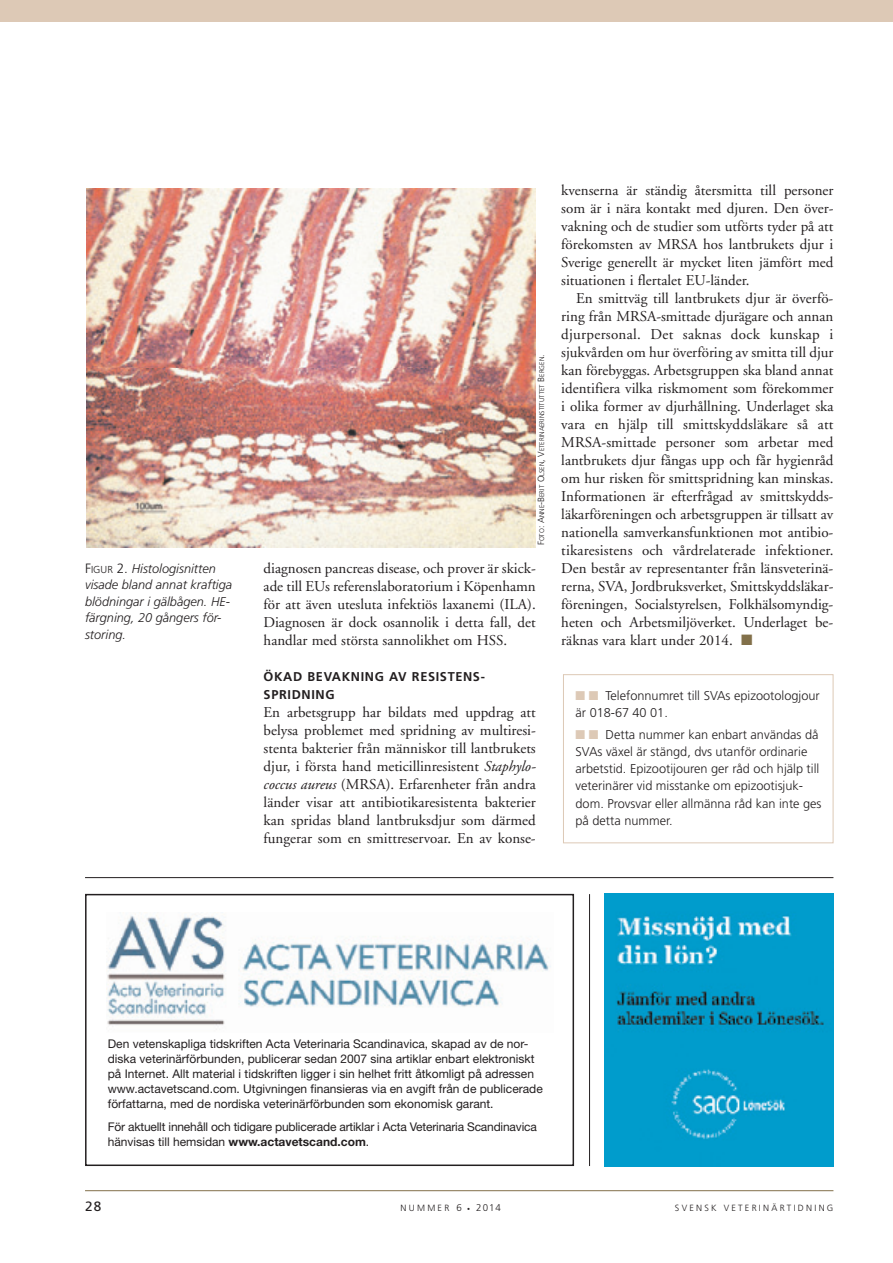
<style>
.page{position:relative;width:893px;height:1263px;background:#fff}
.page>*{position:absolute;margin:0;border:0;box-sizing:border-box;transform-origin:0 0}
.t1{font:15px/18px "Adobe Garamond";color:#231f20;text-align:justify}
.t2{font:13.5px "Frutiger";color:#231f20}
.t3{font:300 12.75px/17.2px "Frutiger";color:#231f20}
.t4{font:italic 300 12.75px/16.5px "Frutiger";color:#231f20}
.t5{font:700 12.75px/18px "Frutiger";letter-spacing:.05em;color:#231f20}
.t6{font:12px/15px "Helvetica Neue";color:#231f20}
.t7{font:300 9px "Frutiger";letter-spacing:.25em;color:#231f20}
.t8{font:300 6.75px "Frutiger";color:#231f20}
.s1{font-style:normal;font-size:13.5px}
.s2{font-style:normal;font-size:10.2px}
.s3{font-size:9px}
.s4{font-style:italic}
.s5{color:#82704a}
.s6{color:#ddc9b6}
.s7{font-weight:700}
.s8{font-size:9.75px}
.s9{font-size:6px}
</style>
<div class="page">
<hr style="left:85px;top:1190px;width:748px;height:1px;background:#82704a">
<div style="left:0;top:0;width:893px;height:21px;background:#ddc9b6"></div>
<img style="left:86px;top:189px;width:450px;height:358px">
<div style="left:563px;top:674px;width:270px;height:169px;border:1px solid #ddc9b6"></div>
<hr style="left:85px;top:877px;width:748px;height:1px;background:#231f20">
<div style="left:604px;top:894px;width:230px;height:7px;background:#009ccc"></div>
<div style="left:604px;top:1159px;width:230px;height:7px;background:#009ccc"></div>
<img style="left:604px;top:901px;width:230px;height:258px">
<hr style="left:589px;top:894px;width:1px;height:272px;background:#231f20">
<div style="left:85px;top:894px;width:489px;height:272px;border:2px solid #231f20"></div>
<img style="left:106px;top:912px;width:445px;height:113px">
<p class="t4" style="left:85px;top:561px;width:149px"><span class="s1">F</span><span class="s2">IGUR</span> <span class="s1">2.</span> Histologisnitten visade bland annat kraftiga blödningar i gälbågen. HE&shy;färgning, 20 gångers för&shy;storing.</p>
<p class="t8" style="left:539px;top:545px;width:193px;rotate:-90deg"><span class="s3">F</span>OTO<span class="s3">: A</span>NNE<span class="s3">-B</span>ERIT <span class="s3">O</span>LSEN<span class="s3">, V</span>ETERINAERINSTITUTTET <span class="s3">B</span>ERGEN<span class="s3">.</span></p>
<p class="t1" style="left:264px;top:560px;width:274px">diagnosen pancreas disease, och prover är skick&shy;ade till EUs referenslaboratorium i Köpenhamn för att även utesluta infektiös laxanemi (ILA).<br>Diagnosen är dock osannolik i detta fall, det handlar med största sannolikhet om HSS.</p>
<p class="t5" style="left:264px;top:668px;width:223px">ÖKAD BEVAKNING AV RESISTENS-<br>SPRIDNING</p>
<p class="t1" style="left:264px;top:704px;width:274px">En arbetsgrupp har bildats med uppdrag att belysa problemet med spridning av multiresi&shy;stenta bakterier från människor till lantbrukets djur, i första hand meticillinresistent <span class="s4">Staphylo&shy;coccus aureus</span> (MRSA). Erfarenheter från andra länder visar att antibiotikaresistenta bakterier kan spridas bland lantbruksdjur som därmed fungerar som en smittreservoar. En av konse-</p>
<p class="t1" style="left:561px;top:183px;width:274px">kvenserna är ständig återsmitta till personer som är i nära kontakt med djuren. Den över&shy;vakning och de studier som utförts tyder på att förekomsten av MRSA hos lantbrukets djur i Sverige generellt är mycket liten jämfört med situationen i flertalet EU-länder.</p>
<p class="t1" style="left:561px;top:291px;width:274px;text-indent:15px">En smittväg till lantbrukets djur är överfö - ring från MRSA-smittade djurägare och annan djurpersonal. Det saknas dock kunskap i sjukvården om hur överföring av smitta till djur kan förebyggas. Arbetsgruppen ska bland annat identifiera vilka riskmoment som förekommer i olika former av djurhållning. Underlaget ska vara en hjälp till smittskyddsläkare så att MRSA-smittade personer som arbetar med lantbrukets djur fångas upp och får hygienråd om hur risken för smittspridning kan minskas.<br>Informationen är efterfrågad av smittskydds - läkarföreningen och arbetsgruppen är tillsatt av nationella samverkansfunktionen mot antibio&shy;tikaresistens och vårdrelaterade infektioner.<br>Den består av representanter från länsveterinä&shy;rerna, SVA, Jordbruksverket, Smittskyddsläkar&shy;föreningen, Socialstyrelsen, Folkhälsomyndig&shy;heten och Arbetsmiljöverket. Underlaget be - räk nas vara klart under 2014. <span class="s5">■</span></p>
<p class="t3" style="left:576px;top:688px;width:246px"><span class="s6">■</span> <span class="s6">■</span> Telefonnumret till SVAs epizootolog jour är 018-67 40 01.</p>
<p class="t3" style="left:576px;top:726px;width:247px"><span class="s6">■</span> <span class="s6">■</span> Detta nummer kan enbart användas då SVAs växel är stängd, dvs utanför ordinarie arbetstid. Epizootijouren ger råd och hjälp till veteri närer vid misstanke om epizootisjuk&shy;dom. Provsvar eller allmänna råd kan inte ges på detta nummer.</p>
<p class="t6" style="left:108px;top:1037px;width:437px">Den vetenskapliga tidskriften Acta Veterinaria Scandinavica, skapad av de nor&shy;diska veterinärförbunden, publicerar sedan 2007 sina artiklar enbart elektroniskt på Internet. Allt material i tidskriften ligger i sin helhet fritt åtkomligt på adressen www.actavetscand.com. Utgivningen finansieras via en avgift från de publicerade författarna, med de nordiska veterinärförbunden som ekonomisk garant.</p>
<p class="t6" style="left:108px;top:1120px;width:431px">För aktuellt innehåll och tidigare publicerade artiklar i Acta Veterinaria Scandinavica hänvisas till hemsidan <span class="s7">www.actavetscand.com</span>.</p>
<p class="t2" style="left:85px;top:1200px;width:18px">28</p>
<p class="t7" style="left:401px;top:1204px;width:102px">NUMMER <span class="s8">6</span> <span class="s9">•</span> <span class="s8">2014</span></p>
<p class="t7" style="left:675px;top:1204px;width:160px">SVENSK VETERINÄRTIDNING</p>
</div>
